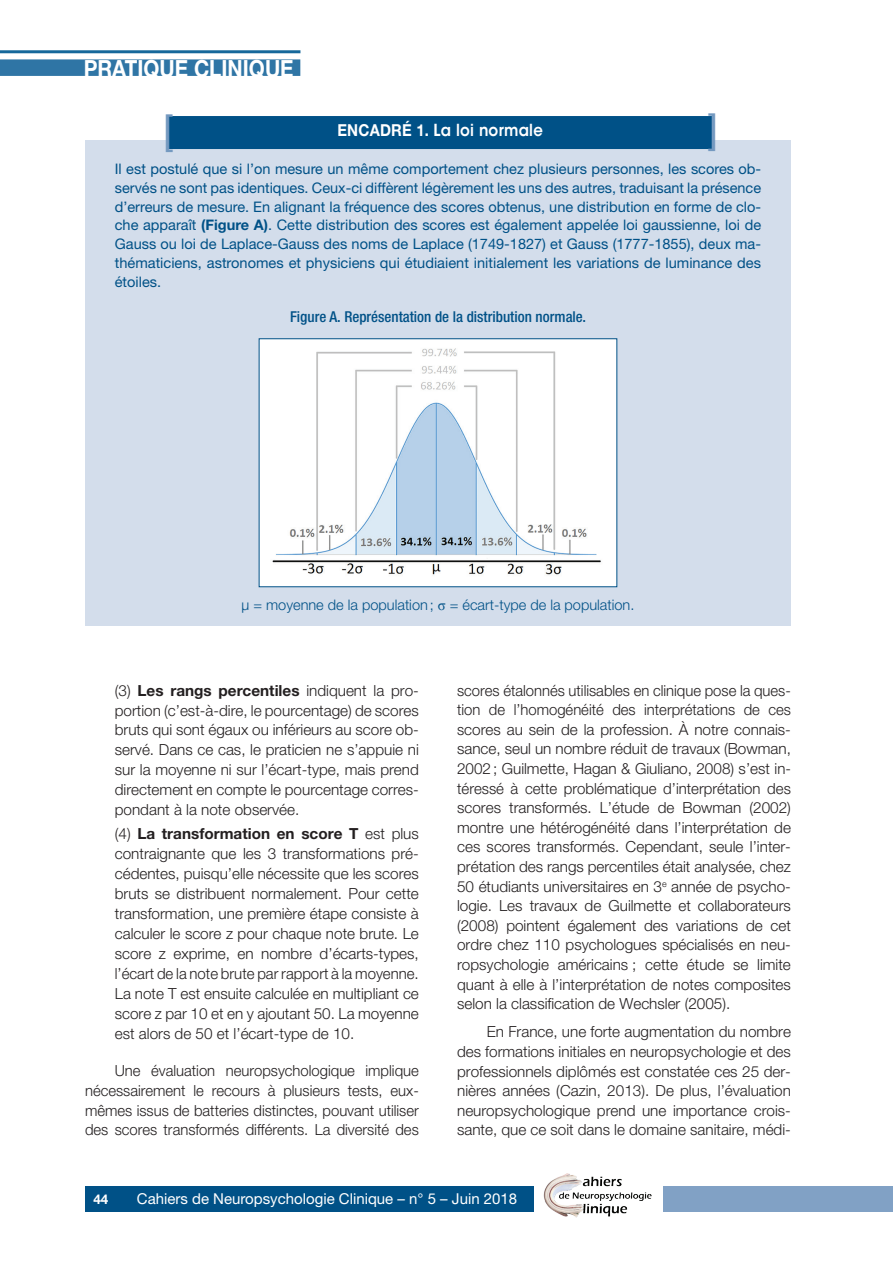
<style>
.page{position:relative;width:893px;height:1263px;background:#fff}
.page>*{position:absolute;margin:0;border:0;box-sizing:border-box;transform-origin:0 0}
.t1{font:condensed 43.2px "Univers LT Std";color:#7499c0;scale:.94 1}
.t2{font:700 23.7px "Helvetica Neue LT Std";color:#fff;scale:.87 1}
.t3{font:600 16.5px "ITC Avant Garde Std";letter-spacing:.015em;color:#fff;scale:.9 1}
.t4{font:300 15.3px/19.6px "Helvetica Neue LT Std";color:#231f20;text-align:justify}
.t5{font:15px "Helvetica Neue LT Std";color:#fff}
.t6{font:500 condensed 15px "Helvetica Neue LT Std";color:#005187}
.t7{font:14.55px/18.8px "Helvetica Neue LT Std";color:#005187;text-align:justify}
.t8{font:300 14.55px "Helvetica Neue LT Std";color:#005187}
.t9{font:700 13.5px "Helvetica Neue LT Std";color:#fff}
.s1{font-family:"Helvetica Neue LT Std";font-weight:700}
.s2{font-weight:700}
.s3{font-family:"Times New Roman";font-weight:400}
</style>
<div class="page">
<hr style="left:0;top:50px;width:300px;height:3px;background:#16689b">
<div style="left:0;top:59px;width:300px;height:17px;background:#2f75a5"></div>
<div style="left:85px;top:1186px;width:448px;height:25px;background:#005187"></div>
<div style="left:663px;top:1186px;width:230px;height:25px;background:#81a1c5"></div>
<img style="left:543px;top:1174px;width:109px;height:43px">
<div style="left:85px;top:140px;width:706px;height:485px;background:#d3ddeb"></div>
<div style="left:259px;top:339px;width:358px;height:248px;background:#fff"></div>
<img style="left:272px;top:348px;width:329px;height:227px">
<div style="left:259px;top:338px;width:358px;height:249px;border:1px solid #005187"></div>
<div style="left:168px;top:116px;width:544px;height:33px;background:#005187"></div>
<h2 class="t2" style="left:84px;top:54px;width:243px">PRATIQUE CLINIQUE</h2>
<h1 class="t1" style="left:163px;top:105px;width:13px">[</h1>
<h1 class="t1" style="left:707px;top:103px;width:13px">]</h1>
<p class="t3" style="left:337px;top:120px;width:230px"><span class="s1">ENCADRÉ 1.</span> La loi normale</p>
<p class="t7" style="left:115px;top:159px;width:648px">Il est postulé que si l’on mesure un même comportement chez plusieurs personnes, les scores ob&shy;servés ne sont pas identiques. Ceux-ci diffèrent légèrement les uns des autres, traduisant la présence d’erreurs de mesure. En alignant la fréquence des scores obtenus, une distribution en forme de clo&shy;che apparaît <span class="s2">(Figure A)</span>. Cette distribution des scores est également appelée loi gaussienne, loi de Gauss ou loi de Laplace-Gauss des noms de Laplace (1749-1827) et Gauss (1777-1855), deux ma&shy;thématiciens, astronomes et physiciens qui étudiaient initialement les variations de luminance des étoiles.</p>
<p class="t6" style="left:290px;top:308px;width:297px">Figure A. Représentation de la distribution normale.</p>
<p class="t8" style="left:242px;top:596px;width:394px">µ = moyenne de la population; <span class="s3">σ</span> = écart-type de la population.</p>
<p class="t4" style="left:115px;top:680px;width:306px">(3) <span class="s2">Les rangs percentiles</span> indiquent la pro&shy;portion (c’est-à-dire, le pourcentage) de scores bruts qui sont égaux ou inférieurs au score ob&shy;servé. Dans ce cas, le praticien ne s’appuie ni sur la moyenne ni sur l’écart-type, mais prend directement en compte le pourcentage corres&shy;pondant à la note observée.</p>
<p class="t4" style="left:115px;top:824px;width:306px">(4) <span class="s2">La transformation en score T</span> est plus contraignante que les 3 transformations pré&shy;cédentes, puisqu’elle nécessite que les scores bruts se distribuent normalement. Pour cette transformation, une première étape consiste à calculer le score z pour chaque note brute. Le score z exprime, en nombre d’écarts-types, l’écart de la note brute par rapport à la moyenne.<br>La note T est ensuite calculée en multipliant ce score z par 10 et en y ajoutant 50. La moyenne est alors de 50 et l’écart-type de 10.</p>
<p class="t4" style="left:85px;top:1060px;width:335px;text-indent:30px">Une évaluation neuropsychologique implique nécessairement le recours à plusieurs tests, eux&shy;mêmes issus de batteries distinctes, pouvant utiliser des scores transformés différents. La diversité des</p>
<p class="t4" style="left:457px;top:680px;width:335px;text-align:left">scores étalonnés utilisables en clinique pose la ques&shy;tion de l’homogénéité des interprétations de ces scores au sein de la profession. À notre connais&shy;sance, seul un nombre réduit de travaux (Bowman, 2002; Guilmette, Hagan &amp; Giuliano, 2008) s’est in&shy;téressé à cette problématique d’interprétation des scores transformés. L’étude de Bowman (2002) montre une hétérogénéité dans l’interprétation de ces scores transformés. Cependant, seule l’inter&shy;prétation des rangs percentiles était analysée, chez 50 étudiants universitaires en 3<sup>e</sup> année de psycho&shy;logie. Les travaux de Guilmette et collaborateurs (2008) pointent également des variations de cet ordre chez 110 psychologues spécialisés en neu&shy;ropsychologie américains ; cette étude se limite quant à elle à l’interprétation de notes composites selon la classification de Wechsler (2005).</p>
<p class="t4" style="left:457px;top:1022px;width:335px;text-indent:30px">En France, une forte augmentation du nombre des formations initiales en neuropsychologie et des professionnels diplômés est constatée ces 25 der&shy;nières années (Cazin, 2013). De plus, l’évaluation neuropsychologique prend une importance crois&shy;sante, que ce soit dans le domaine sanitaire, médi-</p>
<p class="t9" style="left:93px;top:1190px;width:17px">44</p>
<p class="t5" style="left:137px;top:1190px;width:382px">Cahiers de Neuropsychologie Clinique – n° 5 – Juin 2018</p>
</div>
